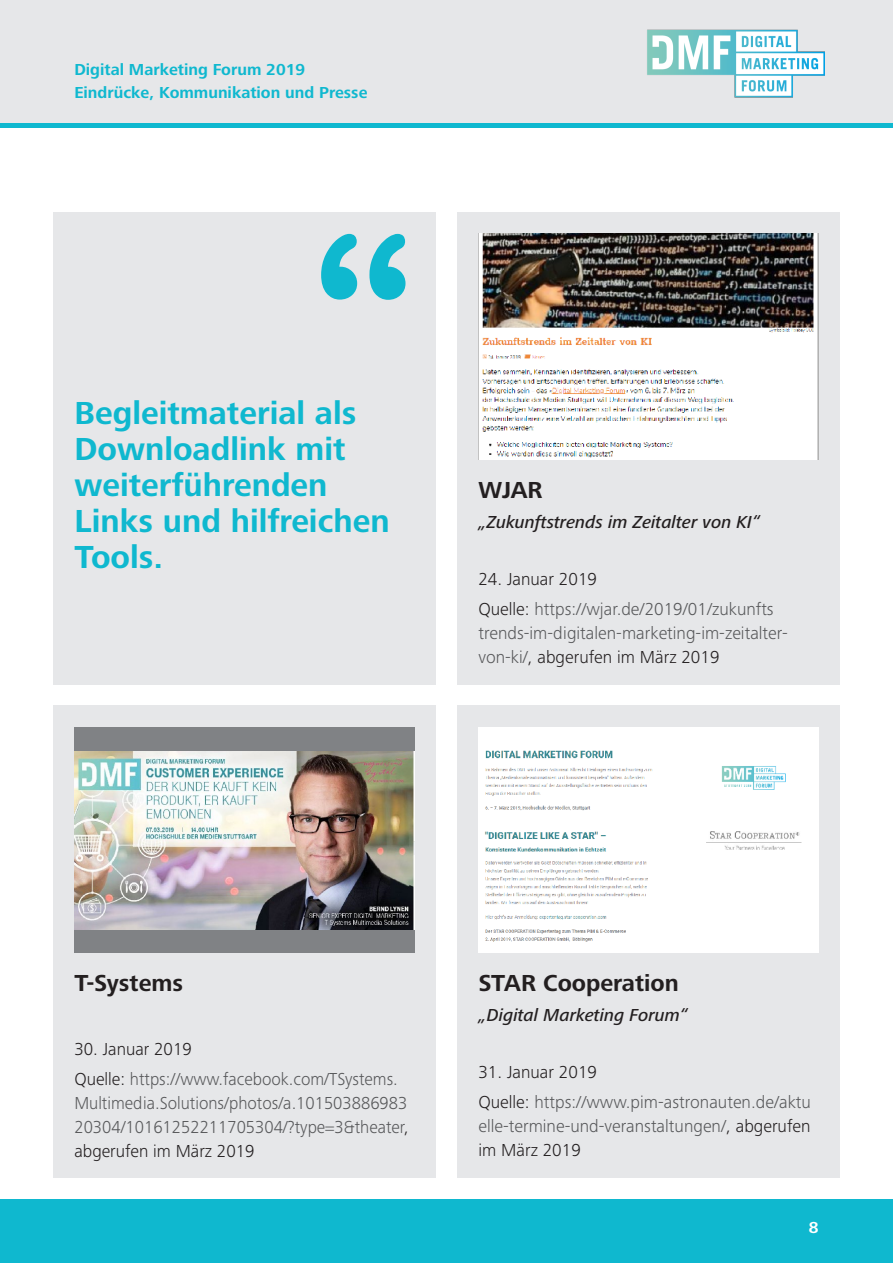
<style>
.page{position:relative;width:893px;height:1263px;background:#fff}
.page>*{position:absolute;margin:0;border:0;box-sizing:border-box;transform-origin:0 0}
.t1{font:225px "Arial Rounded MT Bold";color:#0fb8cf}
.t2{font:700 33px/36px "Hd M Frutiger Next Pro";color:#0fb8cf}
.t3{font:700 24px "Hd M Frutiger Next Pro";color:#231f20}
.t4{font:300 18px/24px "Hd M Frutiger Next Pro";color:#57585a}
.t5{font:italic 500 18px "Hd M Frutiger Next Pro";color:#231f20}
.t6{font:700 16.5px/22.5px "Hd M Frutiger Next Pro";color:#0fb8cf}
.t7{font:700 16.5px "Hd M Frutiger Next Pro";color:#fff}
.s1{color:#231f20}
</style>
<div class="page">
<div style="left:0;top:0;width:893px;height:123px;background:#e6e7e9"></div>
<div style="left:0;top:123px;width:893px;height:5px;background:#0fb8cf"></div>
<div style="left:0;top:1199px;width:893px;height:64px;background:#0fb8cf"></div>
<div style="left:457px;top:706px;width:383px;height:472px;background:#e6e7e9"></div>
<div style="left:53px;top:706px;width:383px;height:472px;background:#e6e7e9"></div>
<img style="left:647px;top:29px;width:178px;height:69px">
<div style="left:53px;top:213px;width:383px;height:472px;background:#e6e7e9"></div>
<div style="left:457px;top:213px;width:383px;height:472px;background:#e6e7e9"></div>
<div style="left:74px;top:727px;width:341px;height:225px;background:#808285"></div>
<img style="left:74px;top:752px;width:341px;height:177px">
<img style="left:478px;top:727px;width:341px;height:225px">
<img style="left:478px;top:234px;width:341px;height:225px">
<p class="t6" style="left:74px;top:59px;width:295px">Digital Marketing Forum 2019<br>Eindrücke, Kommunikation und Presse</p>
<h1 class="t1" style="left:311px;top:185px;width:105px">“</h1>
<h2 class="t2" style="left:74px;top:395px;width:283px">Begleitmaterial als</h2>
<h2 class="t2" style="left:74px;top:431px;width:317px">Downloadlink mit weiterführenden<br>Links und hilfreichen<br>Tools.</h2>
<h3 class="t3" style="left:478px;top:476px;width:66px">WJAR</h3>
<p class="t5" style="left:478px;top:511px;width:284px">„Zukunftstrends im Zeitalter von KI“</p>
<p class="t4" style="left:478px;top:564px;width:297px;line-height:30px"><span class="s1">24. Januar 2019<br>Quelle:</span> https://wjar.de/2019/01/zukunfts</p>
<p class="t4" style="left:478px;top:621px;width:311px">trends-im-digitalen-marketing-im-zeitalter&shy;von-ki/<span class="s1">, abgerufen im März 2019</span></p>
<h3 class="t3" style="left:74px;top:969px;width:110px">T-Systems</h3>
<p class="t4" style="left:74px;top:1034px;width:325px;line-height:30px"><span class="s1">30. Januar 2019<br>Quelle:</span> https://www.facebook.com/TSystems.</p>
<p class="t4" style="left:74px;top:1091px;width:336px;text-align:justify">Multimedia.Solutions/photos/a.101503886983<br>20304/10161252211705304/?type=3&amp;theater<span class="s1">, abgerufen im März 2019</span></p>
<h3 class="t3" style="left:478px;top:969px;width:202px">STAR Cooperation</h3>
<p class="t5" style="left:478px;top:1005px;width:211px">„Digital Marketing Forum“</p>
<p class="t4" style="left:478px;top:1057px;width:334px;line-height:30px"><span class="s1">31. Januar 2019<br>Quelle:</span> https://www.pim-astronauten.de/aktu</p>
<p class="t4" style="left:478px;top:1114px;width:334px">elle-termine-und-veranstaltungen/<span class="s1">, abgerufen im März 2019</span></p>
<p class="t7" style="left:809px;top:1218px;width:11px">8</p>
</div>
